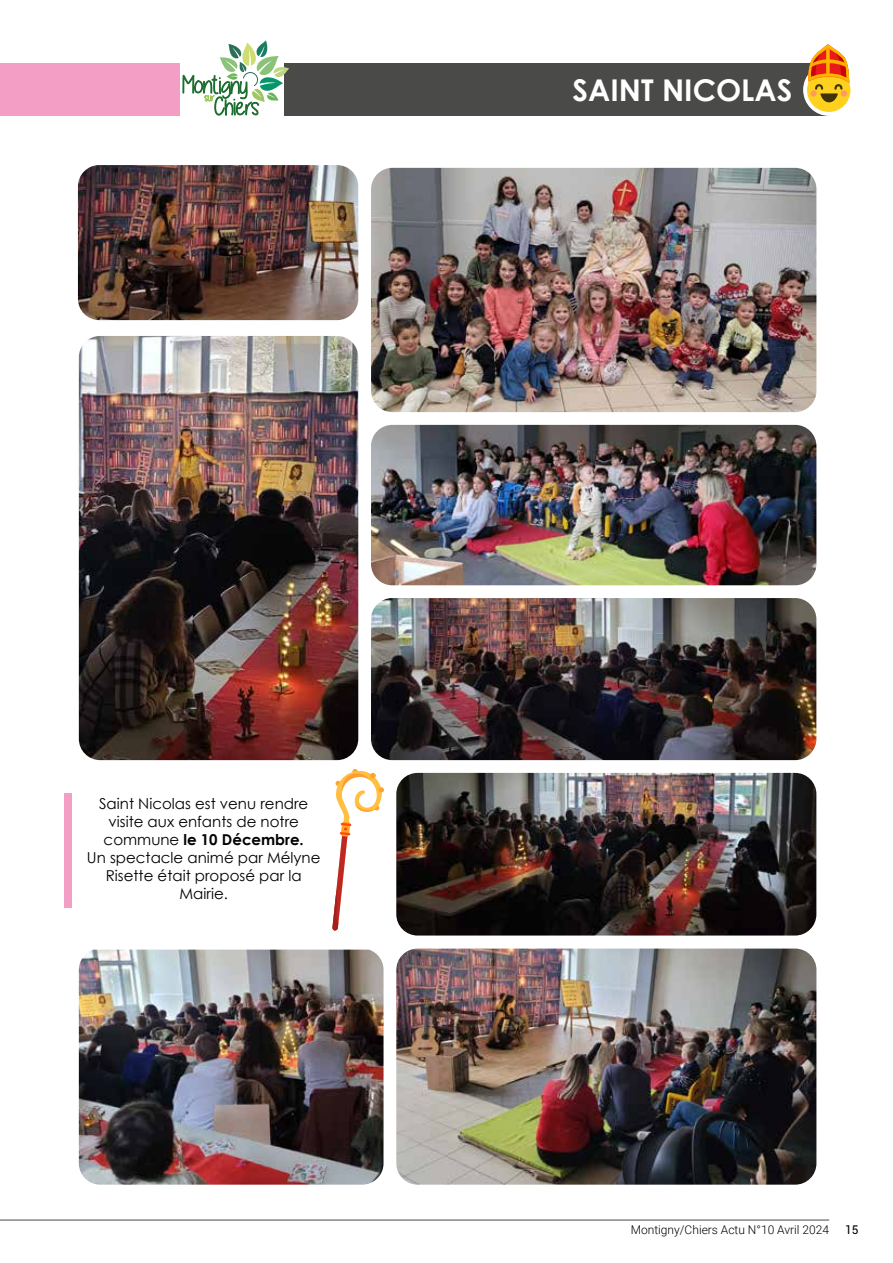
<style>
.page{position:relative;width:893px;height:1263px;background:#fff}
.page>*{position:absolute;margin:0;border:0;box-sizing:border-box;transform-origin:0 0}
.t1{font:700 30px "Century Gothic";color:#fff}
.t2{font:15px/18px "Century Gothic";color:#000;text-align:center}
.t3{font:300 12px "Roboto";color:#000}
.t4{font:12px "Roboto";color:#000}
.s1{font-weight:700}
</style>
<div class="page">
<hr style="left:0;top:1220px;width:829px;height:1px;background:#4a4a49">
<div style="left:64px;top:793px;width:8px;height:115px;background:#f39fc5"></div>
<div style="left:0;top:64px;width:180px;height:52px;background:#f39fc5"></div>
<div style="left:284px;top:64px;width:545px;height:52px;background:#4a4a49"></div>
<svg style="left:803px;top:64px;width:52px;height:52px"></svg>
<svg style="left:182px;top:40px;width:107px;height:76px"></svg>
<div style="left:807px;top:69px;width:43px;height:43px;background:#ffd11f;border-radius:50%"></div>
<svg style="left:808px;top:44px;width:41px;height:58px"></svg>
<img style="left:371px;top:425px;width:445px;height:160px">
<img style="left:396px;top:773px;width:420px;height:162px">
<img style="left:371px;top:598px;width:445px;height:162px">
<img style="left:371px;top:168px;width:445px;height:244px">
<img style="left:79px;top:949px;width:305px;height:236px">
<img style="left:396px;top:948px;width:420px;height:237px">
<img style="left:78px;top:165px;width:280px;height:155px">
<img style="left:79px;top:336px;width:279px;height:424px">
<svg style="left:332px;top:769px;width:52px;height:162px"></svg>
<h1 class="t1" style="left:573px;top:67px;width:221px">SAINT NICOLAS</h1>
<p class="t2" style="left:87px;top:794px;width:235px">Saint Nicolas est venu rendre visite aux enfants de notre commune <span class="s1">le 10 Décembre.<br></span>Un spectacle animé par Mélyne<br>Risette était proposé par la<br>Mairie.</p>
<p class="t3" style="left:631px;top:1222px;width:200px">Montigny/Chiers Actu N°10 Avril 2024</p>
<p class="t4" style="left:845px;top:1222px;width:15px">15</p>
</div>
